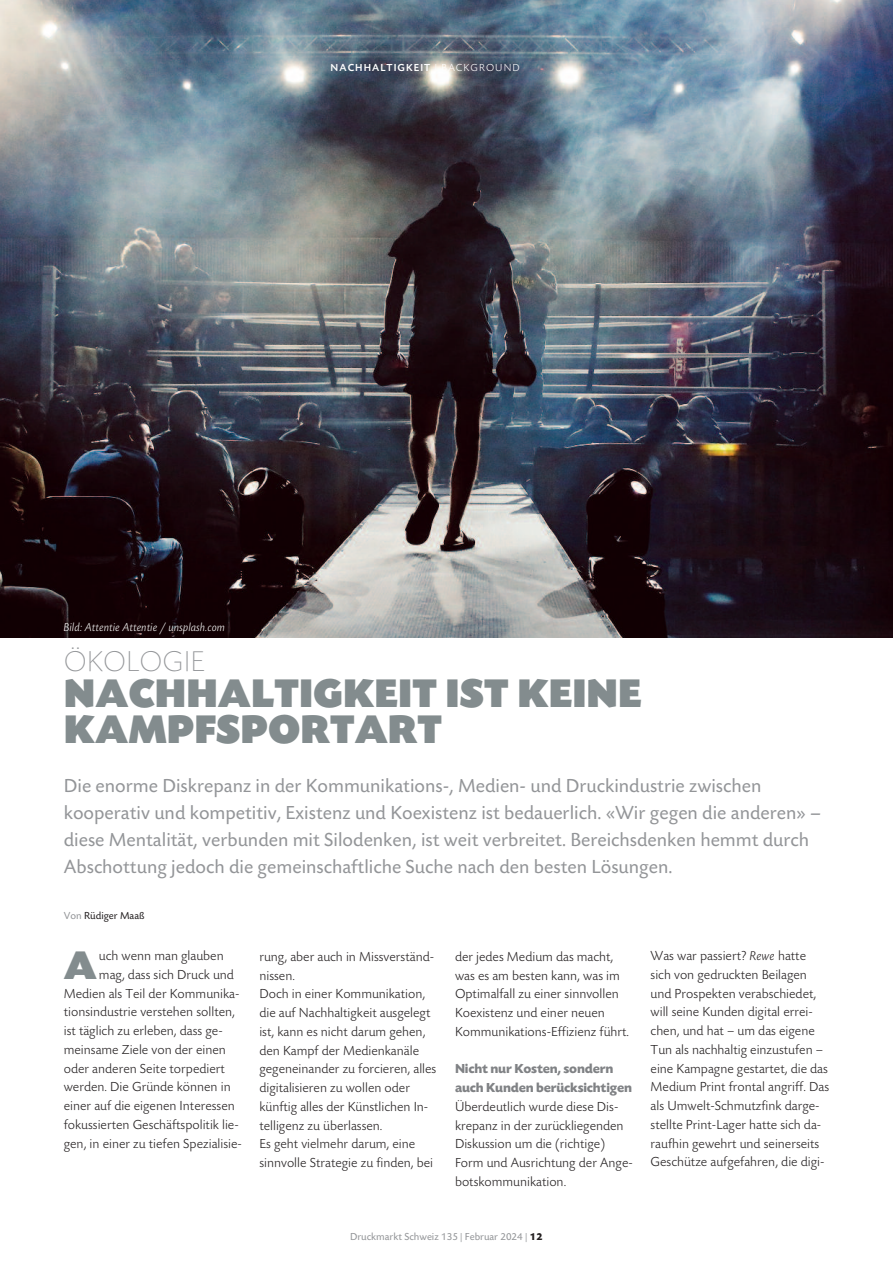
<style>
.page{position:relative;width:893px;height:1263px;background:#fff}
.page>*{position:absolute;margin:0;border:0;box-sizing:border-box;transform-origin:0 0}
.t1{font:42px/36px "Today SB Ultra";color:#838c8e}
.t2{font:300 expanded 30px "Today SB";color:#939598}
.t3{font:19.5px/27px "Today SB";color:#939598}
.t4{font:300 13.5px/18.8px "Today SB";color:#231f20}
.t5{font:700 13.5px/18.8px "Today SB";letter-spacing:-.015em;color:#808285}
.t6{font:italic 300 12px "Today SB";color:#fff}
.t7{font:10.5px "Today SB";color:#939598}
.t8{font:500 10.5px "Today SB";letter-spacing:.1em;color:#fff}
.t9{font:10.5px "Today SB";color:#231f20}
.s1{font-weight:300}
.s2{color:#939598}
.s3{font-style:italic}
.s4{font-weight:700;color:#231f20}
</style>
<div class="page">
<img style="left:0;top:0;width:893px;height:638px">
<p class="t8" style="left:331px;top:63px;width:191px">NACHHALTIGKEIT <span class="s1">| BACKGROUND</span></p>
<p class="t6" style="left:64px;top:620px;width:163px">Bild: Attentie Attentie / unsplash.com</p>
<h2 class="t2" style="left:64px;top:643px;width:143px">ÖKOLOGIE</h2>
<h1 class="t1" style="left:64px;top:675px;width:579px">NACHHALTIGKEIT IST KEINE<br>KAMPFSPORTART</h1>
<p class="t3" style="left:64px;top:774px;width:759px">Die enorme Diskrepanz in der Kommunikations-, Medien- und Druckindustrie zwischen kooperativ und kompetitiv, Existenz und Koexistenz ist bedauerlich. «Wir gegen die anderen» – diese Mentalität, verbunden mit Silodenken, ist weit verbreitet. Bereichsdenken hemmt durch Abschottung jedoch die gemeinschaftliche Suche nach den besten Lösungen.</p>
<p class="t9" style="left:64px;top:912px;width:82px"><span class="s2">Von</span> Rüdiger Maaß</p>
<p class="t4" style="left:99px;top:947px;width:126px">uch wenn man glauben</p>
<p class="t4" style="left:99px;top:966px;width:136px">mag, dass sich Druck und</p>
<p class="t4" style="left:64px;top:985px;width:177px">Medien als Teil der Kommunika-</p>
<p class="t4" style="left:64px;top:1004px;width:173px">tionsindustrie verstehen sollten,</p>
<p class="t4" style="left:64px;top:1022px;width:160px">ist täglich zu erleben, dass ge-</p>
<p class="t4" style="left:64px;top:1041px;width:164px">meinsame Ziele von der einen</p>
<p class="t4" style="left:64px;top:1060px;width:163px">oder anderen Seite torpediert</p>
<p class="t4" style="left:64px;top:1079px;width:168px">werden. Die Gründe können in</p>
<p class="t4" style="left:64px;top:1097px;width:173px">einer auf die eigenen Interessen</p>
<p class="t4" style="left:64px;top:1116px;width:176px">fokussierten Geschäftspolitik lie-</p>
<p class="t4" style="left:64px;top:1135px;width:180px">gen, in einer zu tiefen Spezialisie-</p>
<h1 class="t1" style="left:64px;top:946px;width:35px">A</h1>
<p class="t4" style="left:259px;top:948px;width:178px">rung, aber auch in Missverständ&shy;nissen.<br>Doch in einer Kommunikation, die auf Nachhaltigkeit ausgelegt ist, kann es nicht darum gehen, den Kampf der Medienkanäle gegeneinander zu forcieren, alles digitalisieren zu wollen oder künftig alles der Künstlichen In&shy;telligenz zu überlassen.<br>Es geht vielmehr darum, eine sinnvolle Strategie zu finden, bei</p>
<p class="t4" style="left:455px;top:948px;width:176px">der jedes Medium das macht, was es am besten kann, was im<br>Optimalfall zu einer sinnvollen<br>Koexistenz und einer neuen<br>Kommunikations-Effizienz führt.</p>
<p class="t5" style="left:455px;top:1061px;width:179px">Nicht nur Kosten, sondern auch Kunden berücksichtigen</p>
<p class="t4" style="left:455px;top:1098px;width:179px">Überdeutlich wurde diese Dis&shy;krepanz in der zurückliegenden<br>Diskussion um die (richtige)<br>Form und Ausrichtung der Ange&shy;botskommunikation.</p>
<p class="t4" style="left:651px;top:947px;width:180px">Was war passiert? <span class="s3">Rewe</span> hatte sich von gedruckten Beilagen und Prospekten verabschiedet, will seine Kunden digital errei&shy;chen, und hat – um das eigene<br>Tun als nachhaltig einzustufen – eine Kampagne gestartet, die das<br>Medium Print frontal angriff. Das als Umwelt-Schmutzfink darge&shy;stellte Print-Lager hatte sich da&shy;raufhin gewehrt und seinerseits<br>Geschütze aufgefahren, die digi-</p>
<p class="t7" style="left:350px;top:1233px;width:194px">Druckmarkt Schweiz 135 | Februar 2024 | <span class="s4">12</span></p>
</div>
